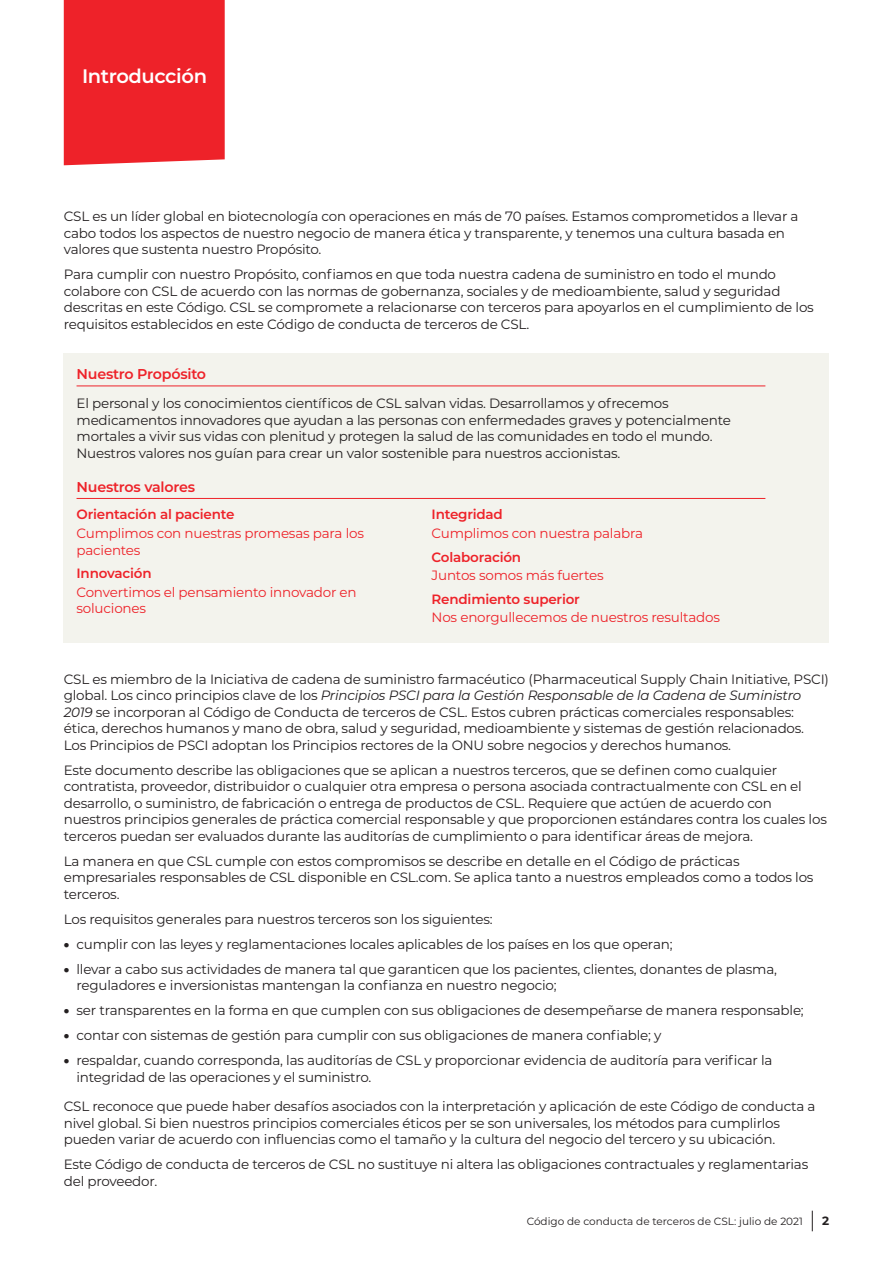
<style>
.page{position:relative;width:893px;height:1263px;background:#fff}
.page>*{position:absolute;margin:0;border:0;box-sizing:border-box;transform-origin:0 0}
.Header_1{font:600 19.5px "Montserrat";letter-spacing:-.02em;color:#fff}
._01__Content_Sub_Hea{font:600 14.25px "Montserrat";letter-spacing:-.015em;color:#ee2229}
.Main_Body{font:13.5px/16.5px "Montserrat";letter-spacing:-.015em;color:#231f20}
.Main_Body-2{font:13.5px/16.5px "Montserrat";letter-spacing:-.015em;color:#ee2229}
._01__Sub_Head_3{font:600 13.5px "Montserrat";letter-spacing:-.015em;color:#ee2229}
.t1{font:700 12px "Montserrat";color:#231f20}
.t2{font:10.5px "Montserrat";color:#231f20}
.s1{font-style:italic}
.s2{font-weight:900}
</style>
<div class="page">
<svg style="left:812px;top:1211px;width:1px;height:20px"></svg>
<div style="left:64px;top:0;width:161px;height:165px;background:#ee2229"></div>
<div style="left:64px;top:353px;width:765px;height:289px;background:#f3f3ed"></div>
<hr style="left:77px;top:386px;width:688px;height:1px;background:#ee2229">
<hr style="left:77px;top:498px;width:688px;height:1px;background:#ee2229">
<p class="Header_1" style="left:82px;top:62px;width:126px">Introducción</p>
<p class="Main_Body" style="left:64px;top:208px;width:736px">CSL es un líder global en biotecnología con operaciones en más de 70 países. Estamos comprometidos a llevar a cabo todos los aspectos de nuestro negocio de manera ética y transparente, y tenemos una cultura basada en valores que sustenta nuestro Propósito.</p>
<p class="Main_Body" style="left:64px;top:266px;width:752px">Para cumplir con nuestro Propósito, confiamos en que toda nuestra cadena de suministro en todo el mundo colabore con CSL de acuerdo con las normas de gobernanza, sociales y de medioambiente, salud y seguridad descritas en este Código. CSL se compromete a relacionarse con terceros para apoyarlos en el cumplimiento de los requisitos establecidos en este Código de conducta de terceros de CSL.</p>
<p class="_01__Content_Sub_Hea" style="left:77px;top:364px;width:131px">Nuestro Propósito</p>
<p class="Main_Body" style="left:77px;top:395px;width:656px">El personal y los conocimientos científicos de CSL salvan vidas. Desarrollamos y ofrecemos medicamentos innovadores que ayudan a las personas con enfermedades graves y potencialmente mortales a vivir sus vidas con plenitud y protegen la salud de las comunidades en todo el mundo.<br>Nuestros valores nos guían para crear un valor sostenible para nuestros accionistas.</p>
<p class="_01__Content_Sub_Hea" style="left:77px;top:476px;width:120px">Nuestros valores</p>
<p class="_01__Sub_Head_3" style="left:77px;top:505px;width:159px">Orientación al paciente</p>
<p class="Main_Body-2" style="left:77px;top:525px;width:289px">Cumplimos con nuestras promesas para los pacientes</p>
<p class="_01__Sub_Head_3" style="left:77px;top:564px;width:77px">Innovación</p>
<p class="Main_Body-2" style="left:77px;top:583px;width:282px">Convertimos el pensamiento innovador en soluciones</p>
<p class="_01__Sub_Head_3" style="left:432px;top:505px;width:73px">Integridad</p>
<p class="Main_Body-2" style="left:432px;top:525px;width:213px">Cumplimos con nuestra palabra</p>
<p class="_01__Sub_Head_3" style="left:432px;top:547px;width:91px">Colaboración</p>
<p class="Main_Body-2" style="left:432px;top:567px;width:174px">Juntos somos más fuertes</p>
<p class="_01__Sub_Head_3" style="left:432px;top:589px;width:150px">Rendimiento superior</p>
<p class="Main_Body-2" style="left:432px;top:609px;width:290px">Nos enorgullecemos de nuestros resultados</p>
<p class="Main_Body" style="left:64px;top:670px;width:767px">CSL es miembro de la Iniciativa de cadena de suministro farmacéutico (Pharmaceutical Supply Chain Initiative, PSCI) global. Los cinco principios clave de los <span class="s1">Principios PSCI para la Gestión Responsable de la Cadena de Suministro 2019</span> se incorporan al Código de Conducta de terceros de CSL. Estos cubren prácticas comerciales responsables: ética, derechos humanos y mano de obra, salud y seguridad, medioambiente y sistemas de gestión relacionados.<br>Los Principios de PSCI adoptan los Principios rectores de la ONU sobre negocios y derechos humanos.</p>
<p class="Main_Body" style="left:64px;top:761px;width:765px">Este documento describe las obligaciones que se aplican a nuestros terceros, que se definen como cualquier contratista, proveedor, distribuidor o cualquier otra empresa o persona asociada contractualmente con CSL en el desarrollo, o suministro, de fabricación o entrega de productos de CSL. Requiere que actúen de acuerdo con nuestros principios generales de práctica comercial responsable y que proporcionen estándares contra los cuales los terceros puedan ser evaluados durante las auditorías de cumplimiento o para identificar áreas de mejora.</p>
<p class="Main_Body" style="left:64px;top:852px;width:751px">La manera en que CSL cumple con estos compromisos se describe en detalle en el Código de prácticas empresariales responsables de CSL disponible en CSL.com. Se aplica tanto a nuestros empleados como a todos los terceros.</p>
<p class="Main_Body" style="left:64px;top:910px;width:430px">Los requisitos generales para nuestros terceros son los siguientes:</p>
<p class="Main_Body" style="left:64px;top:935px;width:610px"><span class="s2">•</span> cumplir con las leyes y reglamentaciones locales aplicables de los países en los que operan;</p>
<p class="Main_Body" style="left:77px;top:960px;width:702px;text-indent:-13px"><span class="s2">•</span> llevar a cabo sus actividades de manera tal que garanticen que los pacientes, clientes, donantes de plasma, reguladores e inversionistas mantengan la confianza en nuestro negocio;</p>
<p class="Main_Body" style="left:64px;top:1002px;width:742px"><span class="s2">•</span> ser transparentes en la forma en que cumplen con sus obligaciones de desempeñarse de manera responsable;</p>
<p class="Main_Body" style="left:64px;top:1027px;width:599px"><span class="s2">•</span> contar con sistemas de gestión para cumplir con sus obligaciones de manera confiable; y</p>
<p class="Main_Body" style="left:77px;top:1052px;width:697px;text-indent:-13px"><span class="s2">•</span> respaldar, cuando corresponda, las auditorías de CSL y proporcionar evidencia de auditoría para verificar la integridad de las operaciones y el suministro.</p>
<p class="Main_Body" style="left:64px;top:1098px;width:753px">CSL reconoce que puede haber desafíos asociados con la interpretación y aplicación de este Código de conducta a nivel global. Si bien nuestros principios comerciales éticos per se son universales, los métodos para cumplirlos pueden variar de acuerdo con influencias como el tamaño y la cultura del negocio del tercero y su ubicación.</p>
<p class="Main_Body" style="left:64px;top:1156px;width:746px">Este Código de conducta de terceros de CSL no sustituye ni altera las obligaciones contractuales y reglamentarias del proveedor.</p>
<p class="t2" style="left:527px;top:1214px;width:278px">Código de conducta de terceros de CSL: julio de 2021</p>
<p class="t1" style="left:822px;top:1212px;width:9px">2</p>
</div>
